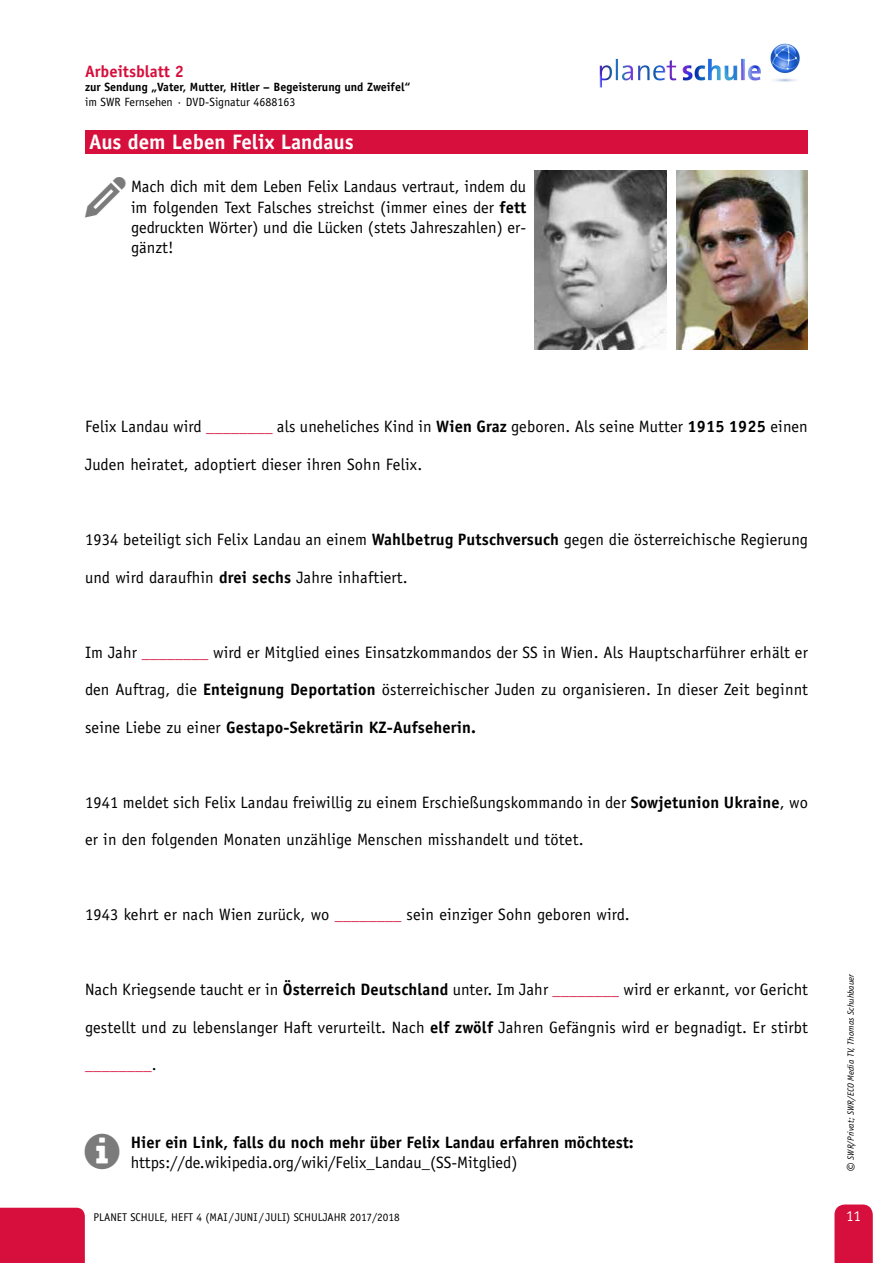
<style>
.page{position:relative;width:893px;height:1263px;background:#fff}
.page>*{position:absolute;margin:0;border:0;box-sizing:border-box;transform-origin:0 0}
.t1{font:700 21px "Officina Sans Std";color:#fff}
.t2{font:16.5px/20.2px "Officina Sans Std";letter-spacing:.01em;color:#000;text-align:justify}
.t3{font:700 16.5px "Officina Sans Std";color:#000}
.t4{font:700 16.5px "Officina Sans Std";color:#d60f3c}
.t5{font:16.5px "Officina Sans Std";color:#d60f3c}
.t6{font:15px "Officina Sans Std";color:#fff}
.t7{font:700 12px "Officina Sans Std";color:#000}
.t8{font:12px "Officina Sans Std";color:#000}
.t9{font:11.25px "Officina Sans Std";color:#000}
.t10{font:italic 9px "Officina Sans Std";color:#000}
.s1{font-weight:700}
.s2{color:#d60f3c}
.s3{font-weight:400}
.s4{color:#000}
.s5{font-size:16.5px}
</style>
<div class="page">
<svg style="left:834px;top:1204px;width:39px;height:59px;background:#d71944"></svg>
<div style="left:0;top:1208px;width:85px;height:55px;background:#d60f3c"></div>
<div style="left:85px;top:130px;width:723px;height:23px;background:#d60f3c"></div>
<img style="left:676px;top:171px;width:132px;height:178px">
<img style="left:535px;top:171px;width:131px;height:178px">
<img style="left:599px;top:43px;width:201px;height:45px">
<p class="t4" style="left:85px;top:61px;width:100px">Arbeitsblatt 2</p>
<p class="t7" style="left:85px;top:80px;width:327px">zur Sendung „Vater, Mutter, Hitler – Begeisterung und Zweifel“</p>
<p class="t8" style="left:85px;top:95px;width:212px">im SWR Fernsehen · DVD-Signatur 4688163</p>
<p class="t1" style="left:89px;top:129px;width:266px">Aus dem Leben Felix Landaus</p>
<p class="t2" style="left:131px;top:177px;width:397px">Mach dich mit dem Leben Felix Landaus vertraut, indem du im folgenden Text Falsches streichst (immer eines der <span class="s1">fett </span>gedruckten Wörter) und die Lücken (stets Jahreszahlen) er&shy;gänzt!</p>
<p class="t2" style="left:85px;top:417px;width:724px">Felix Landau wird <span class="s2">________</span> als uneheliches Kind in <span class="s1">Wien Graz</span> geboren. Als seine Mutter <span class="s1">1915 1925</span> einen</p>
<p class="t2" style="left:85px;top:454px;width:339px">Juden heiratet, adoptiert dieser ihren Sohn Felix.</p>
<p class="t2" style="left:85px;top:529px;width:724px">1934 beteiligt sich Felix Landau an einem <span class="s1">Wahlbetrug Putschversuch</span> gegen die österreichische Regierung</p>
<p class="t2" style="left:85px;top:567px;width:324px">und wird daraufhin <span class="s1">drei sechs</span> Jahre inhaftiert.</p>
<p class="t2" style="left:85px;top:642px;width:724px">Im Jahr <span class="s2">________</span> wird er Mitglied eines Einsatzkommandos der SS in Wien. Als Hauptscharführer erhält er</p>
<p class="t2" style="left:85px;top:679px;width:724px">den Auftrag, die <span class="s1">Enteignung Deportation</span> österreichischer Juden zu organisieren. In dieser Zeit beginnt</p>
<p class="t3" style="left:85px;top:717px;width:393px"><span class="s3">seine Liebe zu einer</span> Gestapo-Sekretärin KZ-Aufseherin.</p>
<p class="t2" style="left:85px;top:792px;width:724px">1941 meldet sich Felix Landau freiwillig zu einem Erschießungskommando in der <span class="s1">Sowjetunion Ukraine</span>, wo</p>
<p class="t2" style="left:85px;top:829px;width:500px">er in den folgenden Monaten unzählige Menschen misshandelt und tötet.</p>
<p class="t2" style="left:85px;top:904px;width:546px">1943 kehrt er nach Wien zurück, wo <span class="s2">________</span> sein einziger Sohn geboren wird.</p>
<p class="t2" style="left:85px;top:979px;width:724px">Nach Kriegsende taucht er in <span class="s1">Österreich Deutschland</span> unter. Im Jahr <span class="s2">________</span> wird er erkannt, vor Gericht</p>
<p class="t2" style="left:85px;top:1017px;width:724px">gestellt und zu lebenslanger Haft verurteilt. Nach <span class="s1">elf zwölf</span> Jahren Gefängnis wird er begnadigt. Er stirbt</p>
<p class="t5" style="left:85px;top:1055px;width:73px">________<span class="s4">.</span></p>
<p class="t3" style="left:131px;top:1132px;width:504px">Hier ein Link, falls du noch mehr über Felix Landau erfahren möchtest:</p>
<p class="t2" style="left:131px;top:1152px;width:388px">https://de.wikipedia.org/wiki/Felix_Landau_(SS-Mitglied)</p>
<p class="t9" style="left:94px;top:1211px;width:308px">PLANET SCHULE, HEFT 4 (MAI / JUNI / JULI) SCHULJAHR 2017/2018</p>
<p class="t10" style="left:846px;top:1172px;width:200px;rotate:-90deg"><span class="s5">©</span> SWR/Privat; SWR/ECO Media TV, Thomas Schuhbauer</p>
<p class="t6" style="left:846px;top:1207px;width:16px">11</p>
</div>
